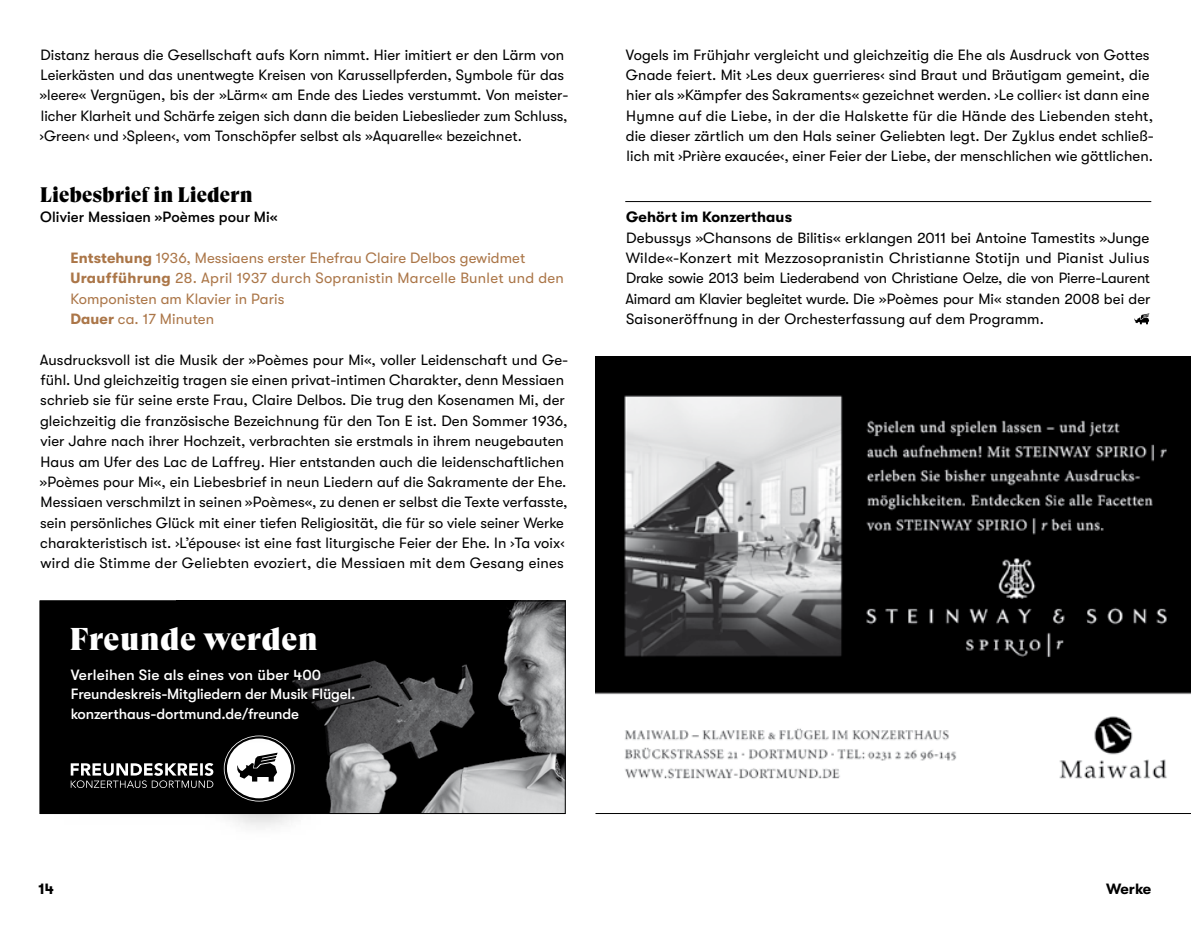
<style>
.page{position:relative;width:1191px;height:943px;background:#fff}
.page>*{position:absolute;margin:0;border:0;box-sizing:border-box;transform-origin:0 0}
.t1{font:31.5px "GT Super Display Super";letter-spacing:.01em;color:#fff}
.t2{font:21px "GT Super Display Super";color:#000}
.t3{font:14.88px/20.3px "GT Walsheim";letter-spacing:.005em;color:#000}
.t4{font:14.88px/20.3px "GT Walsheim";letter-spacing:.005em;color:#ab7648}
.t5{font:500 14.88px/19.2px "GT Walsheim";letter-spacing:-.01em;color:#fff}
.t6{font:500 14.88px "GT Walsheim";letter-spacing:.005em;color:#000}
.t7{font:700 14.88px "GT Walsheim";letter-spacing:.005em;color:#000}
.s1{font-weight:700}
</style>
<div class="page">
<hr style="left:625px;top:201px;width:526px;height:1px;background:#000">
<div style="left:40px;top:601px;width:525px;height:212px;background:#000"></div>
<img style="left:334px;top:602px;width:230px;height:210px">
<div style="left:37px;top:703px;width:297px;height:138px;background:#000;opacity:.75"></div>
<svg style="left:71px;top:763px;width:142px;height:25px"></svg>
<svg style="left:224px;top:744px;width:71px;height:57px"></svg>
<div style="left:55px;top:610px;width:286px;height:65px;background:#000"></div>
<div style="left:54px;top:653px;width:323px;height:91px;background:#000;opacity:.75"></div>
<svg style="left:1134px;top:313px;width:15px;height:11px"></svg>
<img style="left:595px;top:356px;width:596px;height:423px">
<hr style="left:595px;top:813px;width:596px;height:1px;background:#000">
<hr style="left:595px;top:357px;width:596px;height:1px;background:#000">
<p class="t3" style="left:40px;top:44px;width:530px">Distanz heraus die Gesellschaft aufs Korn nimmt. Hier imitiert er den Lärm von Leierkästen und das unentwegte Kreisen von Karussellpferden, Symbole für das »leere« Vergnügen, bis der »Lärm« am Ende des Liedes verstummt. Von meister&shy;licher Klarheit und Schärfe zeigen sich dann die beiden Liebeslieder zum Schluss, ›Green‹ und ›Spleen‹, vom Tonschöpfer selbst als »Aquarelle« bezeichnet.</p>
<h2 class="t2" style="left:40px;top:183px;width:214px">Liebesbrief in Liedern</h2>
<p class="t6" style="left:40px;top:209px;width:239px">Olivier Messiaen »Poèmes pour Mi«</p>
<p class="t4" style="left:70px;top:248px;width:495px"><span class="s1">Entstehung</span> 1936, Messiaens erster Ehefrau Claire Delbos gewidmet <span class="s1">Uraufführung</span> 28. April 1937 durch Sopranistin Marcelle Bunlet und den Komponisten am Klavier in Paris<br><span class="s1">Dauer</span> ca. 17 Minuten</p>
<p class="t3" style="left:40px;top:349px;width:530px">Ausdrucksvoll ist die Musik der »Poèmes pour Mi«, voller Leidenschaft und Ge&shy;fühl. Und gleichzeitig tragen sie einen privat-intimen Charakter, denn Messiaen schrieb sie für seine erste Frau, Claire Delbos. Die trug den Kosenamen Mi, der gleichzeitig die französische Bezeichnung für den Ton E ist. Den Sommer 1936, vier Jahre nach ihrer Hochzeit, verbrachten sie erstmals in ihrem neugebauten Haus am Ufer des Lac de Laffrey. Hier entstanden auch die leidenschaftlichen »Poèmes pour Mi«, ein Liebesbrief in neun Liedern auf die Sakramente der Ehe.<br>Messiaen verschmilzt in seinen »Poèmes«, zu denen er selbst die Texte verfasste, sein persönliches Glück mit einer tiefen Religiosität, die für so viele seiner Werke charakteristisch ist. ›L’épouse‹ ist eine fast liturgische Feier der Ehe. In ›Ta voix‹ wird die Stimme der Geliebten evoziert, die Messiaen mit dem Gesang eines</p>
<h1 class="t1" style="left:69px;top:622px;width:250px">Freunde werden</h1>
<p class="t5" style="left:71px;top:665px;width:286px">Verleihen Sie als eines von über 400<br>Freundeskreis-Mitgliedern der Musik Flügel. konzerthaus-dortmund.de/freunde</p>
<p class="t3" style="left:626px;top:44px;width:529px">Vogels im Frühjahr vergleicht und gleichzeitig die Ehe als Ausdruck von Gottes Gnade feiert. Mit ›Les deux guerrieres‹ sind Braut und Bräutigam gemeint, die hier als »Kämpfer des Sakraments« gezeichnet werden. ›Le collier‹ ist dann eine Hymne auf die Liebe, in der die Halskette für die Hände des Liebenden steht, die dieser zärtlich um den Hals seiner Geliebten legt. Der Zyklus endet schließ&shy;lich mit ›Prière exaucée‹, einer Feier der Liebe, der menschlichen wie göttlichen.</p>
<p class="t7" style="left:626px;top:209px;width:168px">Gehört im Konzerthaus</p>
<p class="t3" style="left:625px;top:227px;width:526px;text-align:justify">Debussys »Chansons de Bilitis« erklangen 2011 bei Antoine Tamestits »Junge Wilde«-Konzert mit Mezzosopranistin Christianne Stotijn und Pianist Julius Drake sowie 2013 beim Liederabend von Christiane Oelze, die von Pierre-Laurent Aimard am Klavier begleitet wurde. Die »Poèmes pour Mi« standen 2008 bei der Saisoneröffnung in der Orchesterfassung auf dem Programm.</p>
<p class="t7" style="left:38px;top:880px;width:17px">14</p>
<p class="t7" style="left:1106px;top:880px;width:47px">Werke</p>
</div>
